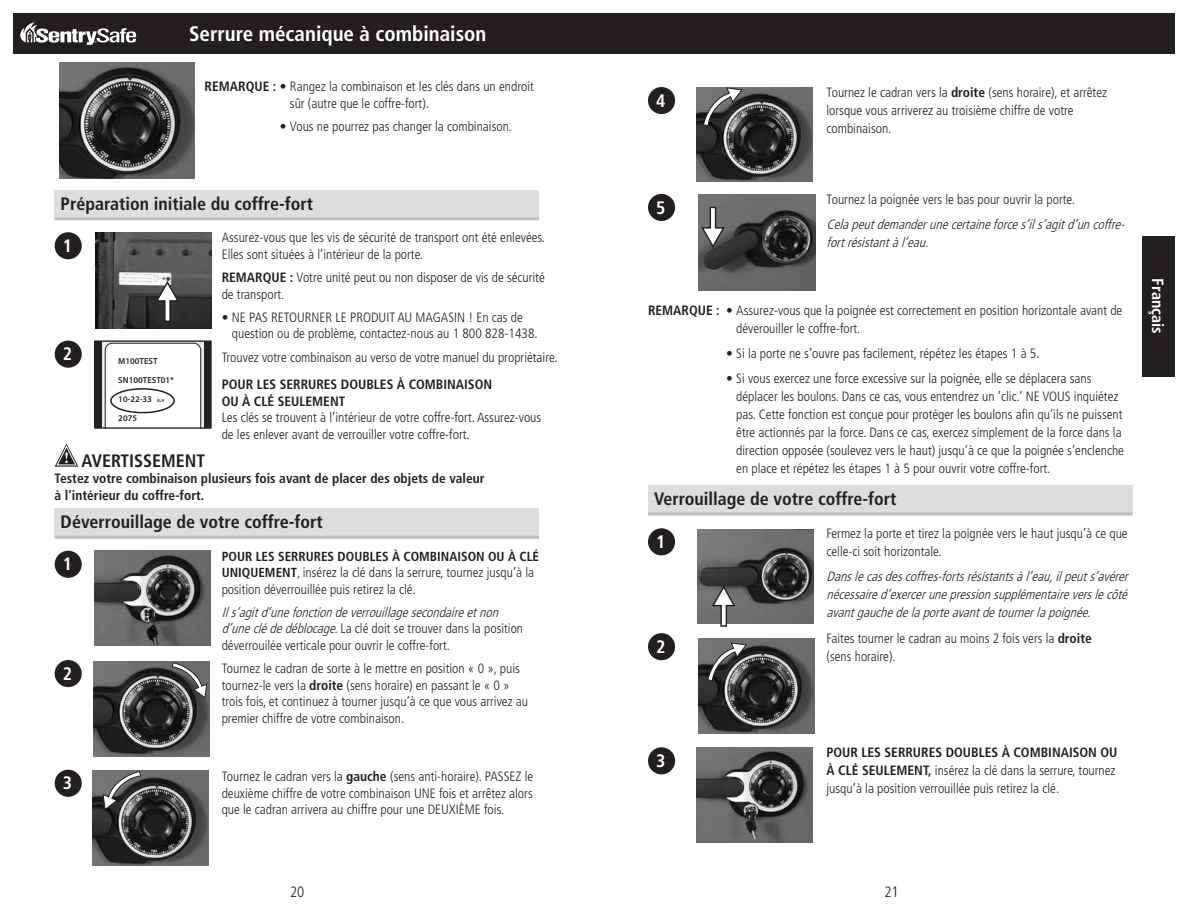
<style>
.page{position:relative;width:1188px;height:918px;background:#fff}
.page>*{position:absolute;margin:0;border:0;box-sizing:border-box;transform-origin:0 0}
.t1{font:700 condensed 21px "Frutiger";color:#fff}
.t2{font:700 condensed 18px "Frutiger";color:#231f20}
.t3{font:700 condensed 18px "Frutiger";color:#fff}
.t4{font:700 condensed 16.2px "Frutiger";color:#fff}
.t5{font:300 condensed 15px "Frutiger";color:#231f20}
.t6{font:300 condensed 13.5px/16.5px "Frutiger";color:#231f20}
.t7{font:italic 300 condensed 13.5px/18px "Frutiger";color:#231f20}
.t8{font:700 condensed 13.5px/16.5px "Frutiger";color:#231f20}
.t9{font:700 condensed 13.2px "Frutiger";color:#231f20}
.t10{font:600 8.7px/19px "Myriad Pro";color:#231f20}
.s1{font-weight:700}
.s2{font-size:4.05px}
.s3{font-weight:700;font-size:13.2px}
.s4{font-size:13.2px}
.s5{font-style:italic}
</style>
<div class="page">
<div style="left:1142px;top:236px;width:32px;height:140px;background:#231f20"></div>
<div style="left:594px;top:14px;width:580px;height:40px;background:#231f20"></div>
<div style="left:14px;top:14px;width:580px;height:40px;background:#231f20"></div>
<svg style="left:20px;top:22px;width:116px;height:23px"></svg>
<div style="left:55px;top:190px;width:484px;height:29px;background:#dcddde"></div>
<hr style="left:55px;top:217px;width:484px;height:3px;background:#bcbec0">
<img style="left:96px;top:232px;width:116px;height:96px">
<svg style="left:154px;top:279px;width:26px;height:44px"></svg>
<div style="left:55px;top:232px;width:27px;height:27px;background:#231f20;border-radius:50%"></div>
<div style="left:95px;top:341px;width:116px;height:87px;background:#231f20"></div>
<svg style="left:102px;top:342px;width:102px;height:85px"></svg>
<div style="left:105px;top:343px;width:96px;height:84px;background:#fff"></div>
<div style="left:94px;top:340px;width:118px;height:89px;border:1px solid #231f20"></div>
<div style="left:110px;top:388px;width:65px;height:25px;border:2px solid #231f20;border-radius:50%"></div>
<div style="left:55px;top:341px;width:27px;height:27px;background:#231f20;border-radius:50%"></div>
<svg style="left:55px;top:444px;width:23px;height:23px"></svg>
<div style="left:55px;top:509px;width:484px;height:28px;background:#dcddde"></div>
<hr style="left:55px;top:536px;width:484px;height:3px;background:#bcbec0">
<img style="left:94px;top:551px;width:116px;height:95px">
<div style="left:55px;top:551px;width:27px;height:27px;background:#231f20;border-radius:50%"></div>
<img style="left:94px;top:661px;width:116px;height:95px">
<svg style="left:171px;top:661px;width:37px;height:38px"></svg>
<div style="left:55px;top:660px;width:27px;height:27px;background:#231f20;border-radius:50%"></div>
<img style="left:92px;top:771px;width:116px;height:95px">
<svg style="left:102px;top:770px;width:40px;height:41px;background:#6e6e6e"></svg>
<div style="left:55px;top:770px;width:27px;height:27px;background:#231f20;border-radius:50%"></div>
<img style="left:60px;top:62px;width:135px;height:117px">
<img style="left:697px;top:87px;width:116px;height:95px">
<svg style="left:703px;top:88px;width:40px;height:39px;background:#6c6c6c"></svg>
<div style="left:648px;top:87px;width:27px;height:27px;background:#231f20;border-radius:50%"></div>
<img style="left:699px;top:195px;width:117px;height:95px">
<svg style="left:700px;top:206px;width:26px;height:43px"></svg>
<div style="left:648px;top:194px;width:27px;height:27px;background:#231f20;border-radius:50%"></div>
<div style="left:648px;top:485px;width:484px;height:29px;background:#dcddde"></div>
<hr style="left:648px;top:513px;width:484px;height:3px;background:#bcbec0">
<img style="left:697px;top:529px;width:116px;height:95px">
<svg style="left:711px;top:584px;width:26px;height:43px"></svg>
<div style="left:648px;top:528px;width:27px;height:27px;background:#231f20;border-radius:50%"></div>
<img style="left:698px;top:639px;width:116px;height:95px">
<svg style="left:707px;top:642px;width:41px;height:40px;background:#6c6b6b"></svg>
<div style="left:648px;top:633px;width:27px;height:27px;background:#231f20;border-radius:50%"></div>
<img style="left:697px;top:747px;width:116px;height:95px">
<div style="left:648px;top:747px;width:27px;height:27px;background:#231f20;border-radius:50%"></div>
<h1 class="t1" style="left:189px;top:21px;width:299px">Serrure mécanique à combinaison</h1>
<p class="t6" style="left:290px;top:78px;width:245px;text-indent:-85px"><span class="s1">REMARQUE : •</span> Rangez la combinaison et les clés dans un endroit sûr (autre que le coffre-fort).</p>
<p class="t6" style="left:280px;top:118px;width:234px"><span class="s1">•</span> Vous ne pourrez pas changer la combinaison.</p>
<h2 class="t2" style="left:61px;top:193px;width:254px">Préparation initiale du coffre-fort</h2>
<h2 class="t3" style="left:63px;top:235px;width:11px">1</h2>
<p class="t6" style="left:222px;top:230px;width:325px">Assurez-vous que les vis de sécurité de transport ont été enlevées.<br>Elles sont situées à l’intérieur de la porte.</p>
<p class="t6" style="left:222px;top:269px;width:325px"><span class="s1">REMARQUE :</span> Votre unité peut ou non disposer de vis de sécurité de transport.</p>
<p class="t6" style="left:232px;top:309px;width:307px;text-indent:-10px"><span class="s1">•</span> NE PAS RETOURNER LE PRODUIT AU MAGASIN ! En cas de question ou de problème, contactez-nous au 1 800 828-1438.</p>
<p class="t6" style="left:222px;top:349px;width:337px">Trouvez votre combinaison au verso de votre manuel du propriétaire.</p>
<p class="t8" style="left:222px;top:376px;width:272px">POUR LES SERRURES DOUBLES À COMBINAISON<br>OU À CLÉ SEULEMENT</p>
<p class="t6" style="left:222px;top:410px;width:321px">Les clés se trouvent à l’intérieur de votre coffre-fort. Assurez-vous de les enlever avant de verrouiller votre coffre-fort.</p>
<h2 class="t3" style="left:63px;top:343px;width:11px">2</h2>
<p class="t10" style="left:118px;top:351px;width:57px">M100TEST<br>SN100TEST01*<br>10-22-33 <span class="s2">RLR<br></span>2075</p>
<h2 class="t2" style="left:82px;top:450px;width:125px">AVERTISSEMENT</h2>
<p class="t8" style="left:55px;top:470px;width:432px">Testez votre combinaison plusieurs fois avant de placer des objets de valeur à l’intérieur du coffre-fort.</p>
<h2 class="t2" style="left:61px;top:511px;width:264px">Déverrouillage de votre coffre-fort</h2>
<h2 class="t3" style="left:63px;top:553px;width:11px">1</h2>
<p class="t9" style="left:222px;top:548px;width:319px">POUR LES SERRURES DOUBLES À COMBINAISON OU À CLÉ</p>
<p class="t6" style="left:222px;top:564px;width:314px"><span class="s3">UNIQUEMENT</span><span class="s4">,</span> insérez la clé dans la serrure, tournez jusqu’à la position déverrouillée puis retirez la clé.</p>
<p class="t6" style="left:222px;top:604px;width:303px"><span class="s5">Ils’agitd’unefonctiondeverrouillagesecondaireetnon d’uneclédedéblocage.</span>La clé doit se trouver dans la position déverrouilée verticale pour ouvrir le coffre-fort.</p>
<p class="t6" style="left:222px;top:660px;width:308px">Tournez le cadran de sorte à le mettre en position « 0 », puis tournez-le vers la <span class="s1">droite</span> (sens horaire) en passant le « 0 » trois fois, et continuez à tourner jusqu’à ce que vous arrivez au premier chiffre de votre combinaison.</p>
<h2 class="t3" style="left:63px;top:663px;width:11px">2</h2>
<h2 class="t3" style="left:63px;top:772px;width:11px">3</h2>
<p class="t6" style="left:222px;top:768px;width:313px;text-align:justify">Tournez le cadran vers la <span class="s1">gauche</span> (sens anti-horaire). PASSEZ le deuxième chiffre de votre combinaison UNE fois et arrêtez alors que le cadran arrivera au chiffre pour une DEUXIÈME fois.</p>
<h2 class="t3" style="left:656px;top:90px;width:11px">4</h2>
<p class="t6" style="left:827px;top:84px;width:282px;line-height:18px">Tournez le cadran vers la <span class="s1">droite</span> (sens horaire), et arrêtez lorsque vous arriverez au troisième chiffre de votre combinaison.</p>
<h2 class="t3" style="left:656px;top:197px;width:11px">5</h2>
<p class="t6" style="left:827px;top:191px;width:250px">Tournez la poignée vers le bas pour ouvrir la porte.</p>
<p class="t7" style="left:827px;top:215px;width:303px">Celapeutdemanderunecertaineforces’ils’agitd’uncoffre&shy;fortrésistantàl’eau.</p>
<p class="t6" style="left:736px;top:302px;width:388px;line-height:18px;text-indent:-88px"><span class="s1">REMARQUE : •</span> Assurez-vous que la poignée est correctement en position horizontale avant de déverouiller le coffre-fort.</p>
<p class="t6" style="left:726px;top:345px;width:315px"><span class="s1">•</span> Si la porte ne s’ouvre pas facilement, répétez les étapes 1 à 5.</p>
<p class="t6" style="left:736px;top:369px;width:389px;line-height:18px;text-indent:-10px"><span class="s1">•</span> Si vous exercez une force excessive sur la poignée, elle se déplacera sans déplacer les boulons. Dans ce cas, vous entendrez un ’clic.’ NE VOUS inquiétez pas. Cette fonction est conçue pour protéger les boulons afin qu’ils ne puissent être actionnés par la force. Dans ce cas, exercez simplement de la force dans la direction opposée (soulevez vers le haut) jusqu’à ce que la poignée s’enclenche en place et répétez les étapes 1 à 5 pour ouvrir votre coffre-fort.</p>
<h2 class="t2" style="left:654px;top:488px;width:244px">Verrouillage de votre coffre-fort</h2>
<h2 class="t3" style="left:656px;top:531px;width:11px">1</h2>
<p class="t6" style="left:827px;top:525px;width:303px;line-height:18px">Fermez la porte et tirez la poignée vers le haut jusqu’à ce que celle-ci soit horizontale.</p>
<p class="t7" style="left:827px;top:568px;width:307px;text-align:justify">Danslecasdescoffres-fortsrésistantsàl’eau,ilpeuts’avérer nécessaired’exercerunepressionsupplémentaireverslecôté avantgauchedelaporteavantdetournerlapoignée.</p>
<h2 class="t3" style="left:656px;top:636px;width:11px">2</h2>
<p class="t6" style="left:827px;top:630px;width:267px;line-height:18px">Faites tourner le cadran au moins 2 fois vers la <span class="s1">droite </span>(sens horaire).</p>
<p class="t4" style="left:1167px;top:278px;width:57px;rotate:90deg">Français</p>
<h2 class="t3" style="left:656px;top:750px;width:11px">3</h2>
<p class="t6" style="left:827px;top:744px;width:292px;line-height:18px"><span class="s1">POUR LES SERRURES DOUBLES À COMBINAISON OU<br>À CLÉ SEULEMENT,</span> insérez la clé dans la serrure, tournez jusqu’à la position verrouillée puis retirez la clé.</p>
<p class="t5" style="left:290px;top:883px;width:16px">20</p>
<p class="t5" style="left:884px;top:883px;width:16px">21</p>
</div>
